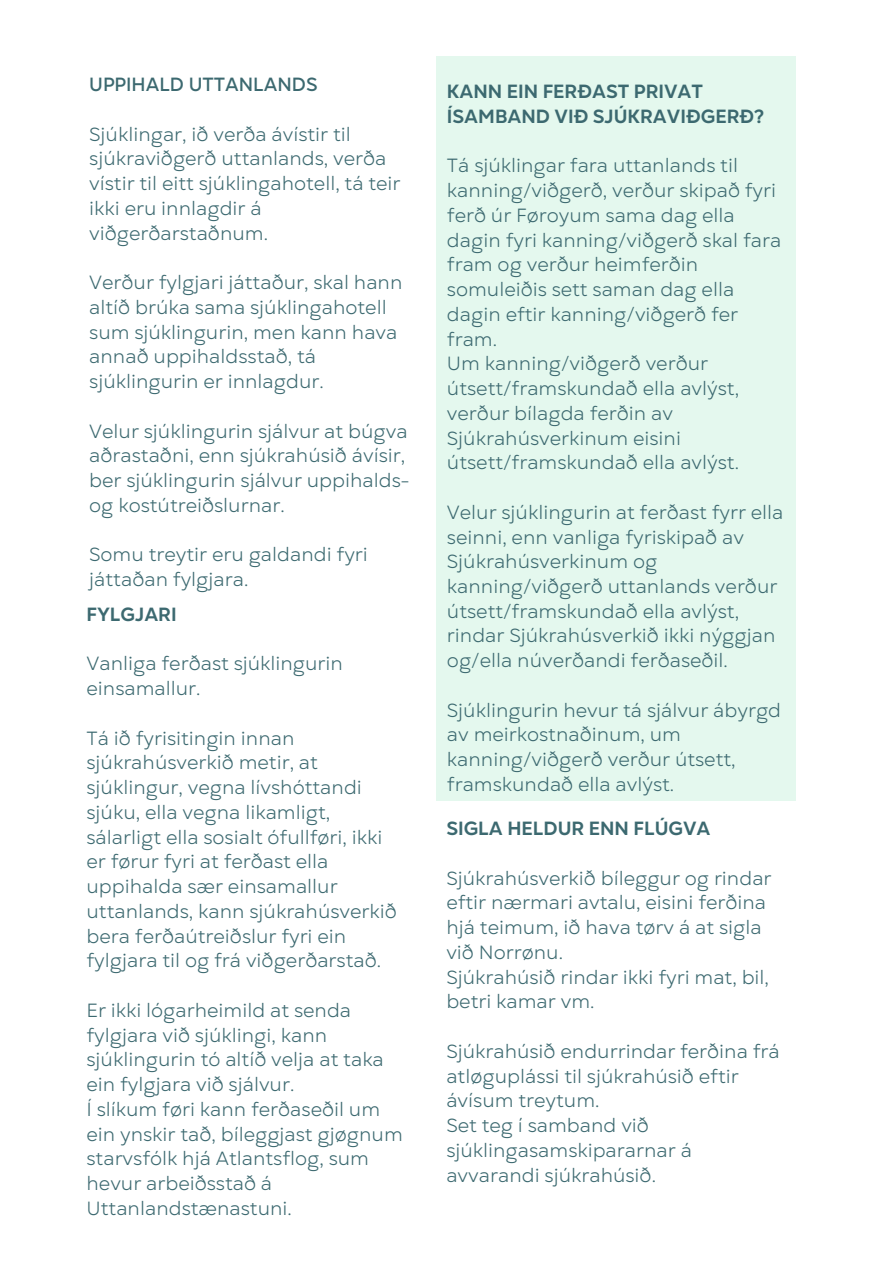
<style>
.page{position:relative;width:893px;height:1264px;background:#fff}
.page>*{position:absolute;margin:0;border:0;box-sizing:border-box;transform-origin:0 0}
.t1{font:19.05px/24.8px "Gogh";color:#3c6970}
.t2{font:700 19.05px/24.8px "Gogh";color:#3c6970}
.t3{font:500 19.05px "Gogh";color:#3c6970}
</style>
<div class="page">
<div style="left:436px;top:56px;width:359px;height:744px;background:#e4f8ee"></div>
<p class="t3" style="left:89px;top:72px;width:230px">UPPIHALD UTTANLANDS</p>
<p class="t1" style="left:89px;top:122px;width:313px">Sjúklingar, ið verða ávístir til sjúkraviðgerð uttanlands, verða vístir til eitt sjúklingahotell, tá teir ikki eru innlagdir á viðgerðarstaðnum.</p>
<p class="t1" style="left:89px;top:270px;width:315px">Verður fylgjari játtaður, skal hann altíð brúka sama sjúklingahotell sum sjúklingurin, men kann hava annað uppihaldsstað, tá sjúklingurin er innlagdur.</p>
<p class="t1" style="left:89px;top:419px;width:321px">Velur sjúklingurin sjálvur at búgva aðrastaðni, enn sjúkrahúsið ávísir, ber sjúklingurin sjálvur uppihalds&shy;og kostútreiðslurnar.</p>
<p class="t1" style="left:89px;top:542px;width:280px">Somu treytir eru galdandi fyri játtaðan fylgjara.</p>
<p class="t2" style="left:86px;top:602px;width:92px">FYLGJARI</p>
<p class="t1" style="left:86px;top:651px;width:258px">Vanliga ferðast sjúklingurin einsamallur.</p>
<p class="t1" style="left:86px;top:725px;width:312px">Tá ið fyrisitingin innan sjúkrahúsverkið metir, at sjúklingur, vegna lívshóttandi sjúku, ella vegna likamligt, sálarligt ella sosialt ófullføri, ikki er førur fyri at ferðast ella uppihalda sær einsamallur uttanlands, kann sjúkrahúsverkið bera ferðaútreiðslur fyri ein fylgjara til og frá viðgerðarstað.</p>
<p class="t1" style="left:86px;top:997px;width:318px">Er ikki lógarheimild at senda fylgjara við sjúklingi, kann sjúklingurin tó altíð velja at taka ein fylgjara við sjálvur.<br>Í slíkum føri kann ferðaseðil um ein ynskir tað, bíleggjast gjøgnum starvsfólk hjá Atlantsflog, sum hevur arbeiðsstað á<br>Uttanlandstænastuni.</p>
<p class="t2" style="left:447px;top:79px;width:319px">KANN EIN FERÐAST PRIVAT<br>ÍSAMBAND VIÐ SJÚKRAVIÐGERÐ?</p>
<p class="t1" style="left:447px;top:153px;width:336px">Tá sjúklingar fara uttanlands til kanning/viðgerð, verður skipað fyri ferð úr Føroyum sama dag ella dagin fyri kanning/viðgerð skal fara fram og verður heimferðin somuleiðis sett saman dag ella dagin eftir kanning/viðgerð fer fram.<br>Um kanning/viðgerð verður útsett/framskundað ella avlýst, verður bílagda ferðin av<br>Sjúkrahúsverkinum eisini útsett/framskundað ella avlýst.</p>
<p class="t1" style="left:447px;top:500px;width:338px">Velur sjúklingurin at ferðast fyrr ella seinni, enn vanliga fyriskipað av Sjúkrahúsverkinum og kanning/viðgerð uttanlands verður útsett/framskundað ella avlýst, rindar Sjúkrahúsverkið ikki nýggjan og/ella núverðandi ferðaseðil.</p>
<p class="t1" style="left:447px;top:698px;width:336px">Sjúklingurin hevur tá sjálvur ábyrgd av meirkostnaðinum, um kanning/viðgerð verður útsett, framskundað ella avlýst.</p>
<p class="t2" style="left:446px;top:816px;width:266px">SIGLA HELDUR ENN FLÚGVA</p>
<p class="t1" style="left:446px;top:865px;width:327px">Sjúkrahúsverkið bíleggur og rindar eftir nærmari avtalu, eisini ferðina hjá teimum, ið hava tørv á at sigla við Norrønu.<br>Sjúkrahúsið rindar ikki fyri mat, bil, betri kamar vm.</p>
<p class="t1" style="left:446px;top:1039px;width:335px">Sjúkrahúsið endurrindar ferðina frá atløguplássi til sjúkrahúsið eftir ávísum treytum.<br>Set teg í samband við sjúklingasamskipararnar á avvarandi sjúkrahúsið.</p>
</div>
